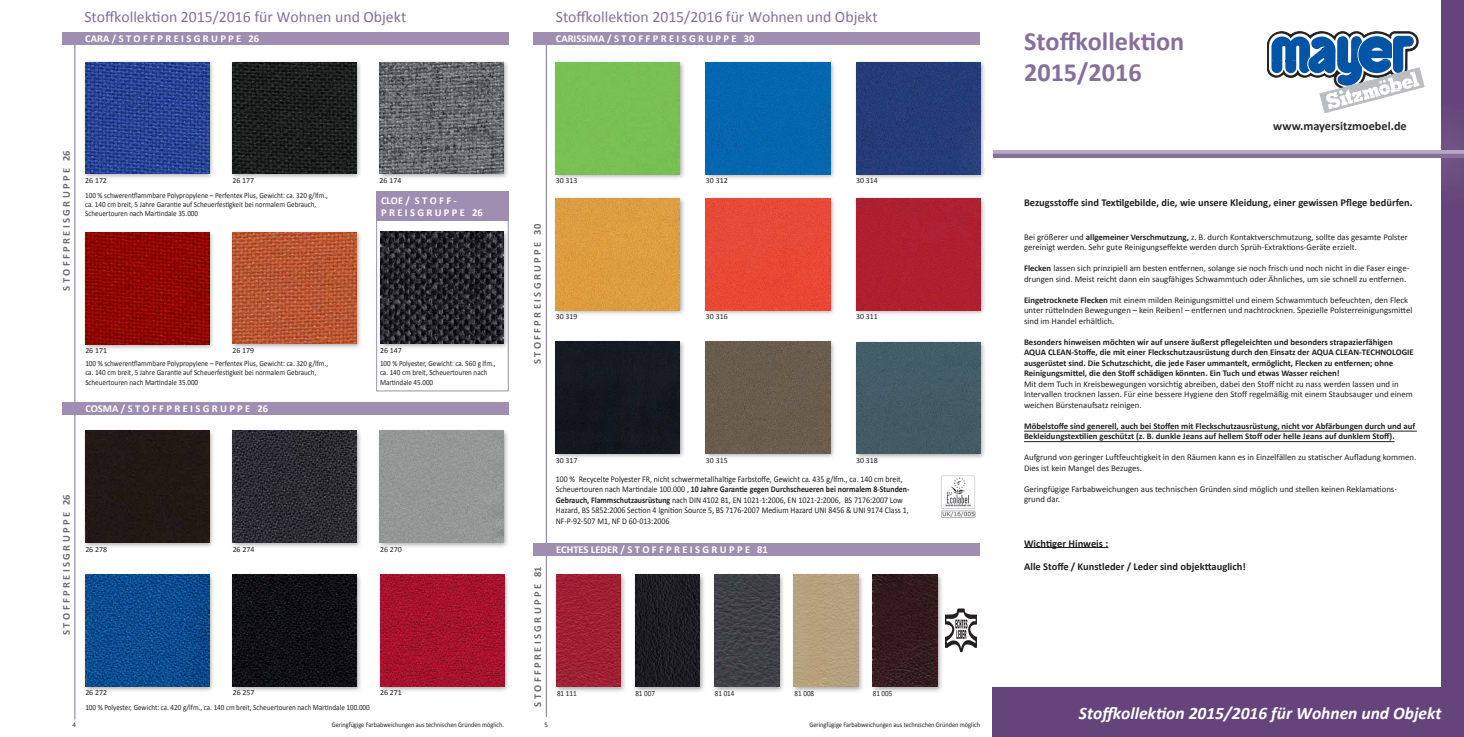
<style>
.page{position:relative;width:1464px;height:737px;background:#fff}
.page>*{position:absolute;margin:0;border:0;box-sizing:border-box;transform-origin:0 0}
.t1{font:700 26.25px/31.5px "Calibri";color:#866f9b}
.t2{font:italic 700 17.5px "Calibri";color:#fff}
.t3{font:15.75px "Calibri";color:#866f9b}
.t4{font:700 12.25px "Calibri";color:#231f20}
.t5{font:700 10.5px/23.1px "Calibri";color:#231f20}
.t6{font:700 10.5px/12.6px "Calibri";color:#fff}
.t7{font:700 10.5px "Calibri";color:#6c6d70}
.t8{font:8.75px/10.5px "Calibri";color:#231f20}
.t9{font:700 8.75px/10.5px "Calibri";color:#231f20}
.t10{font:8.75px/10.5px "Calibri";color:#231f20;scale:.9 1}
.t11{font:7.88px/9.5px "Calibri";color:#231f20;scale:.9 1}
.t12{font:7.88px "Calibri";color:#231f20}
.t13{font:7px "Calibri";color:#231f20;scale:.9 1}
.t14{font:7px "Calibri";color:#231f20}
.s1{font-weight:700}
</style>
<div class="page">
<hr style="left:74px;top:43px;width:1px;height:676px;background:#866f9b">
<hr style="left:546px;top:43px;width:1px;height:673px;background:#866f9b">
<div style="left:82px;top:59px;width:904px;height:634px;background:#231f20;opacity:.4"></div>
<img style="left:556px;top:574px;width:65px;height:113px">
<img style="left:635px;top:574px;width:65px;height:113px">
<img style="left:714px;top:574px;width:65px;height:113px">
<div style="left:793px;top:574px;width:65px;height:113px;background:#b6a27f"></div>
<img style="left:872px;top:574px;width:65px;height:113px">
<img style="left:233px;top:574px;width:124px;height:112px">
<img style="left:85px;top:62px;width:124px;height:112px">
<div style="left:379px;top:431px;width:125px;height:111px;background:#939796"></div>
<img style="left:85px;top:233px;width:124px;height:111px">
<img style="left:233px;top:232px;width:124px;height:112px">
<img style="left:85px;top:574px;width:124px;height:112px">
<div style="left:85px;top:431px;width:124px;height:111px;background:#221813"></div>
<img style="left:379px;top:62px;width:125px;height:112px">
<img style="left:380px;top:574px;width:124px;height:112px">
<img style="left:233px;top:431px;width:124px;height:111px">
<img style="left:232px;top:62px;width:124px;height:112px">
<img style="left:380px;top:232px;width:124px;height:111px">
<div style="left:556px;top:63px;width:124px;height:111px;background:#7ac153"></div>
<img style="left:556px;top:198px;width:124px;height:112px">
<div style="left:556px;top:341px;width:124px;height:112px;background:#151820"></div>
<div style="left:706px;top:198px;width:124px;height:112px;background:#e84936"></div>
<div style="left:706px;top:341px;width:124px;height:112px;background:#6a5c4d"></div>
<div style="left:706px;top:63px;width:124px;height:111px;background:#0367ae"></div>
<div style="left:856px;top:198px;width:124px;height:112px;background:#af1f30"></div>
<div style="left:856px;top:342px;width:124px;height:112px;background:#425c66"></div>
<img style="left:856px;top:63px;width:124px;height:111px">
<img style="left:940px;top:473px;width:35px;height:47px">
<div style="left:62px;top:32px;width:446px;height:13px;background:#a08eb2"></div>
<div style="left:62px;top:402px;width:446px;height:12px;background:#a08eb2"></div>
<div style="left:533px;top:32px;width:447px;height:13px;background:#a08eb2"></div>
<div style="left:533px;top:543px;width:447px;height:13px;background:#a08eb2"></div>
<div style="left:376px;top:192px;width:132px;height:29px;background:#a08eb2"></div>
<hr style="left:1024px;top:431px;width:392px;height:1px;background:#231f20">
<hr style="left:1024px;top:441px;width:370px;height:1px;background:#231f20">
<hr style="left:1024px;top:547px;width:84px;height:1px;background:#231f20">
<svg style="left:1267px;top:32px;width:157px;height:66px"></svg>
<div style="left:1441px;top:0;width:22px;height:737px;background:#64447a"></div>
<div style="left:992px;top:687px;width:471px;height:50px;background:#64447a"></div>
<div style="left:941px;top:98px;width:522px;height:111px;background:#fff"></div>
<div style="left:985px;top:149px;width:478px;height:10px;background:#fff;opacity:.75"></div>
<div style="left:983px;top:140px;width:9px;height:27px;background:#fff"></div>
<h3 class="t3" style="left:84px;top:7px;width:323px">Stoffkollektion 2015/2016 für Wohnen und Objekt</h3>
<h3 class="t3" style="left:556px;top:7px;width:323px">Stoffkollektion 2015/2016 für Wohnen und Objekt</h3>
<p class="t6" style="left:85px;top:33px;width:175px">CARA / S T O F F P R E I S G R U P P E 26</p>
<p class="t6" style="left:556px;top:33px;width:200px">CARISSIMA / S T O F F P R E I S G R U P P E 30</p>
<p class="t7" style="left:59px;top:291px;width:142px;rotate:-90deg">S T O F F P R E I S G R U P P E 26</p>
<p class="t12" style="left:85px;top:175px;width:23px">26 172</p>
<p class="t12" style="left:232px;top:175px;width:23px">26 177</p>
<p class="t11" style="left:85px;top:190px;width:271px">100 % schwerentflammbare Polypropylene – Perfentex Plus, Gewicht: ca. 320 g/lfm., ca. 140 cm breit, 5 Jahre Garantie auf Scheuerfestigkeit bei normalem Gebrauch,<br>Scheuertouren nach Martindale 35.000</p>
<p class="t12" style="left:379px;top:175px;width:23px">26 174</p>
<p class="t6" style="left:381px;top:194px;width:103px">CLOE / S T O F F -<br>P R E I S G R U P P E 26</p>
<p class="t12" style="left:232px;top:346px;width:23px">26 179</p>
<p class="t12" style="left:85px;top:346px;width:23px">26 171</p>
<p class="t12" style="left:380px;top:346px;width:23px">26 147</p>
<p class="t11" style="left:85px;top:358px;width:271px">100 % schwerentflammbare Polypropylene – Perfentex Plus, Gewicht: ca. 320 g/lfm., ca. 140 cm breit, 5 Jahre Garantie auf Scheuerfestigkeit bei normalem Gebrauch,<br>Scheuertouren nach Martindale 35.000</p>
<p class="t6" style="left:85px;top:402px;width:184px">COSMA / S T O F F P R E I S G R U P P E 26</p>
<p class="t11" style="left:380px;top:358px;width:130px">100 % Polyester, Gewicht: ca. 560 g lfm., ca. 140 cm breit, Scheuertouren nach<br>Martindale 45.000</p>
<p class="t12" style="left:556px;top:176px;width:23px">30 313</p>
<p class="t7" style="left:531px;top:364px;width:142px;rotate:-90deg">S T O F F P R E I S G R U P P E 30</p>
<p class="t12" style="left:556px;top:311px;width:23px">30 319</p>
<p class="t12" style="left:706px;top:175px;width:23px">30 312</p>
<p class="t12" style="left:706px;top:311px;width:23px">30 316</p>
<p class="t12" style="left:856px;top:176px;width:23px">30 314</p>
<p class="t12" style="left:856px;top:311px;width:23px">30 311</p>
<p class="t7" style="left:59px;top:635px;width:142px;rotate:-90deg">S T O F F P R E I S G R U P P E 26</p>
<p class="t14" style="left:73px;top:720px;width:5px">4</p>
<p class="t12" style="left:706px;top:455px;width:23px">30 315</p>
<p class="t12" style="left:556px;top:455px;width:23px">30 317</p>
<p class="t12" style="left:856px;top:455px;width:23px">30 318</p>
<p class="t10" style="left:556px;top:474px;width:394px">100 % Recycelte Polyester FR, nicht schwermetallhaltige Farbstoffe, Gewicht ca. 435 g/lfm., ca. 140 cm breit, Scheuertouren nach Martindale 100.000 , <span class="s1">10 Jahre Garantie gegen Durchscheueren bei normalem 8-Stunden-Gebrauch, Flammschutzausrüstung</span> nach DIN 4102 B1, EN 1021-1:2006, EN 1021-2:2006, BS 7176:2007 Low Hazard, BS 5852:2006 Section 4 Ignition Source 5, BS 7176-2007 Medium Hazard UNI 8456 &amp; UNI 9174 Class 1, NF-P-92-507 M1, NF D 60-013:2006</p>
<p class="t12" style="left:85px;top:544px;width:23px">26 278</p>
<p class="t12" style="left:233px;top:544px;width:23px">26 274</p>
<p class="t12" style="left:380px;top:544px;width:23px">26 270</p>
<p class="t6" style="left:556px;top:543px;width:213px">ECHTES LEDER / S T O F F P R E I S G R U P P E 81</p>
<p class="t12" style="left:85px;top:687px;width:23px">26 272</p>
<p class="t12" style="left:233px;top:687px;width:23px">26 257</p>
<p class="t11" style="left:85px;top:702px;width:317px">100 % Polyester, Gewicht: ca. 420 g/lfm., ca. 140 cm breit, Scheuertouren nach Martindale 100.000</p>
<p class="t12" style="left:380px;top:687px;width:23px">26 271</p>
<p class="t7" style="left:531px;top:706px;width:142px;rotate:-90deg">S T O F F P R E I S G R U P P E 81</p>
<p class="t11" style="left:557px;top:688px;width:23px">81 111</p>
<p class="t11" style="left:635px;top:688px;width:23px">81 007</p>
<p class="t11" style="left:715px;top:688px;width:23px">81 014</p>
<p class="t11" style="left:794px;top:688px;width:23px">81 008</p>
<p class="t11" style="left:872px;top:688px;width:23px">81 005</p>
<p class="t13" style="left:332px;top:720px;width:193px">Geringfügige Farbabweichungen aus technischen Gründen möglich.</p>
<p class="t13" style="left:809px;top:720px;width:191px">Geringfügige Farbabweichungen aus technischen Gründen möglich</p>
<p class="t14" style="left:544px;top:720px;width:5px">5</p>
<h1 class="t1" style="left:1024px;top:25px;width:162px">Stoffkollektion<br>2015/2016</h1>
<h3 class="t4" style="left:1273px;top:118px;width:135px">www.mayersitzmoebel.de</h3>
<p class="t5" style="left:1024px;top:191px;width:390px">Bezugsstoffe sind Textilgebilde, die, wie unsere Kleidung, einer gewissen Pflege bedürfen.</p>
<p class="t8" style="left:1024px;top:232px;width:385px">Bei größerer und <span class="s1">allgemeiner Verschmutzung,</span> z. B. durch Kontaktverschmutzung, sollte das gesamte Polster gereinigt werden. Sehr gute Reinigungseffekte werden durch Sprüh-Extraktions-Geräte erzielt.</p>
<p class="t8" style="left:1024px;top:263px;width:387px"><span class="s1">Flecken</span> lassen sich prinzipiell am besten entfernen, solange sie noch frisch und noch nicht in die Faser einge&shy;drungen sind. Meist reicht dann ein saugfähiges Schwammtuch oder Ähnliches, um sie schnell zu entfernen.</p>
<p class="t8" style="left:1024px;top:295px;width:390px"><span class="s1">Eingetrocknete Flecken</span> mit einem milden Reinigungsmittel und einem Schwammtuch befeuchten, den Fleck unter rüttelnden Bewegungen – kein Reiben! – entfernen und nachtrocknen. Spezielle Polsterreinigungsmittel sind im Handel erhältlich.</p>
<p class="t9" style="left:1024px;top:337px;width:391px">Besonders hinweisen möchten wir auf unsere äußerst pflegeleichten und besonders strapazierfähigen AQUA CLEAN-Stoffe, die mit einer Fleckschutzausrüstung durch den Einsatz der AQUA CLEAN-TECHNOLOGIE ausgerüstet sind. Die Schutzschicht, die jede Faser ummantelt, ermöglicht, Flecken zu entfernen; ohne Reinigungsmittel, die den Stoff schädigen könnten. Ein Tuch und etwas Wasser reichen!</p>
<p class="t8" style="left:1024px;top:379px;width:390px">Mit dem Tuch in Kreisbewegungen vorsichtig abreiben, dabei den Stoff nicht zu nass werden lassen und in<br>Intervallen trocknen lassen. Für eine bessere Hygiene den Stoff regelmäßig mit einem Staubsauger und einem weichen Bürstenaufsatz reinigen.</p>
<p class="t9" style="left:1024px;top:421px;width:393px">Möbelstoffe sind generell, auch bei Stoffen mit Fleckschutzausrüstung, nicht vor Abfärbungen durch und auf<br>Bekleidungstextilien geschützt (z. B. dunkle Jeans auf hellem Stoff oder helle Jeans auf dunklem Stoff).</p>
<p class="t8" style="left:1024px;top:452px;width:394px">Aufgrund von geringer Luftfeuchtigkeit in den Räumen kann es in Einzelfällen zu statischer Aufladung kommen.<br>Dies ist kein Mangel des Bezuges.</p>
<p class="t8" style="left:1024px;top:484px;width:374px">Geringfügige Farbabweichungen aus technischen Gründen sind möglich und stellen keinen Reklamations&shy;grund dar.</p>
<p class="t5" style="left:1024px;top:531px;width:223px">Wichtiger Hinweis :<br>Alle Stoffe / Kunstleder / Leder sind objekttauglich!</p>
<h2 class="t2" style="left:1079px;top:702px;width:364px">Stoffkollektion 2015/2016 für Wohnen und Objekt</h2>
</div>
